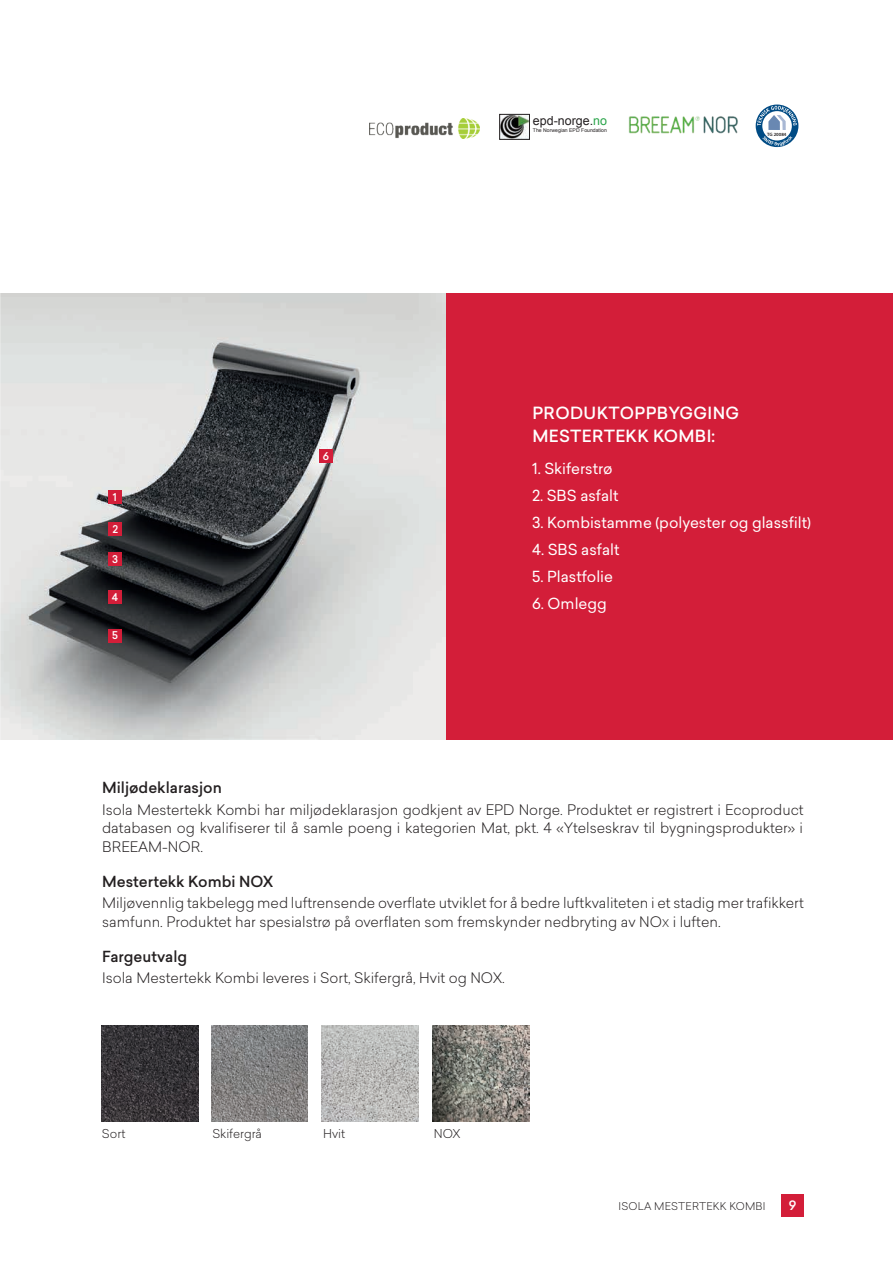
<style>
.page{position:relative;width:893px;height:1263px;background:#fff}
.page>*{position:absolute;margin:0;border:0;box-sizing:border-box;transform-origin:0 0}
.t1{font:500 16.5px/23px "Sailec";letter-spacing:.02em;color:#fff}
.t2{font:15px "Sailec";color:#fff}
.t3{font:500 15px "Sailec";color:#231f20}
.t4{font:300 14.25px/18.8px "Sailec";color:#231f20;text-align:justify}
.t5{font:500 12.75px "Sailec";color:#fff}
.t6{font:12.45px "Arial";color:#231f20}
.t7{font:300 12px "Sailec";color:#231f20}
.t8{font:300 10.5px "Sailec";letter-spacing:.02em;color:#231f20}
.t9{font:500 10.5px "Sailec";color:#fff}
.t10{font:5.25px "Arial";color:#231f20}
.t11{font:600 4.8px "Myriad Pro";color:#231f20}
.s1{color:#29a449}
.s2{font-size:10.5px}
</style>
<div class="page">
<div style="left:781px;top:1194px;width:23px;height:23px;background:#d31e39"></div>
<img style="left:433px;top:1026px;width:96px;height:96px">
<img style="left:322px;top:1025px;width:97px;height:96px">
<img style="left:1px;top:293px;width:445px;height:447px">
<div style="left:109px;top:490px;width:13px;height:14px;background:#d31e39"></div>
<div style="left:109px;top:522px;width:13px;height:14px;background:#d31e39"></div>
<div style="left:319px;top:450px;width:14px;height:13px;background:#d31e39"></div>
<div style="left:109px;top:552px;width:13px;height:14px;background:#d31e39"></div>
<div style="left:108px;top:590px;width:14px;height:14px;background:#d31e39"></div>
<div style="left:109px;top:629px;width:13px;height:13px;background:#d31e39"></div>
<div style="left:446px;top:293px;width:447px;height:447px;background:#d31e39"></div>
<img style="left:0;top:0;width:1px;height:1263px">
<svg style="left:211px;top:1025px;width:97px;height:97px;background:#828181"></svg>
<img style="left:101px;top:1025px;width:97px;height:97px">
<img style="left:629px;top:116px;width:109px;height:18px">
<img style="left:502px;top:116px;width:26px;height:21px">
<div style="left:500px;top:114px;width:30px;height:25px;border:1px solid #231f20"></div>
<div style="left:756px;top:105px;width:42px;height:42px;background:#004b84;border-radius:50%"></div>
<div style="left:762px;top:111px;width:30px;height:29px;background:#fff;border-radius:50%"></div>
<svg style="left:762px;top:136px;width:30px;height:10px"></svg>
<svg style="left:757px;top:106px;width:40px;height:24px"></svg>
<img style="left:369px;top:118px;width:111px;height:21px">
<p class="t9" style="left:113px;top:489px;width:6px">1</p>
<p class="t9" style="left:112px;top:521px;width:7px">2</p>
<p class="t9" style="left:112px;top:551px;width:7px">3</p>
<p class="t9" style="left:112px;top:590px;width:8px">4</p>
<p class="t9" style="left:112px;top:628px;width:7px">5</p>
<p class="t9" style="left:323px;top:449px;width:8px">6</p>
<p class="t6" style="left:533px;top:112px;width:76px">epd-norge.<span class="s1">no</span></p>
<p class="t10" style="left:533px;top:127px;width:75px">The Norwegian EPD Foundation</p>
<p class="t11" style="left:767px;top:131px;width:21px">TG 20084</p>
<p class="t1" style="left:532px;top:402px;width:208px">PRODUKTOPPBYGGING<br>MESTERTEKK KOMBI:</p>
<p class="t2" style="left:532px;top:458px;width:82px">1. Skiferstrø</p>
<p class="t2" style="left:532px;top:485px;width:88px">2. SBS asfalt</p>
<p class="t2" style="left:532px;top:512px;width:280px">3. Kombistamme (polyester og glassfilt)</p>
<p class="t2" style="left:532px;top:539px;width:89px">4. SBS asfalt</p>
<p class="t2" style="left:532px;top:566px;width:82px">5. Plastfolie</p>
<p class="t2" style="left:532px;top:593px;width:76px">6. Omlegg</p>
<p class="t3" style="left:102px;top:777px;width:121px">Miljødeklarasjon</p>
<p class="t4" style="left:102px;top:800px;width:703px">Isola Mestertekk Kombi har miljødeklarasjon godkjent av EPD Norge. Produktet er registrert i Ecoproduct databasen og kvalifiserer til å samle poeng i kategorien Mat, pkt. 4 «Ytelseskrav til bygningsprodukter» i BREEAM-NOR.</p>
<p class="t3" style="left:102px;top:870px;width:173px">Mestertekk Kombi NOX</p>
<p class="t4" style="left:102px;top:893px;width:703px">Miljøvennlig takbelegg med luftrensende overflate utviklet for å bedre luftkvaliteten i et stadig mer trafikkert samfunn. Produktet har spesialstrø på overflaten som fremskynder nedbryting av NO<span class="s2">X</span> i luften.</p>
<p class="t3" style="left:102px;top:945px;width:87px">Fargeutvalg</p>
<p class="t4" style="left:102px;top:968px;width:404px">Isola Mestertekk Kombi leveres i Sort, Skifergrå, Hvit og NOX.</p>
<p class="t7" style="left:102px;top:1126px;width:25px">Sort</p>
<p class="t7" style="left:212px;top:1126px;width:51px">Skifergrå</p>
<p class="t7" style="left:323px;top:1126px;width:24px">Hvit</p>
<p class="t7" style="left:434px;top:1126px;width:28px">NOX</p>
<p class="t8" style="left:618px;top:1198px;width:149px">ISOLA MESTERTEKK KOMBI</p>
<p class="t5" style="left:789px;top:1197px;width:9px">9</p>
</div>
